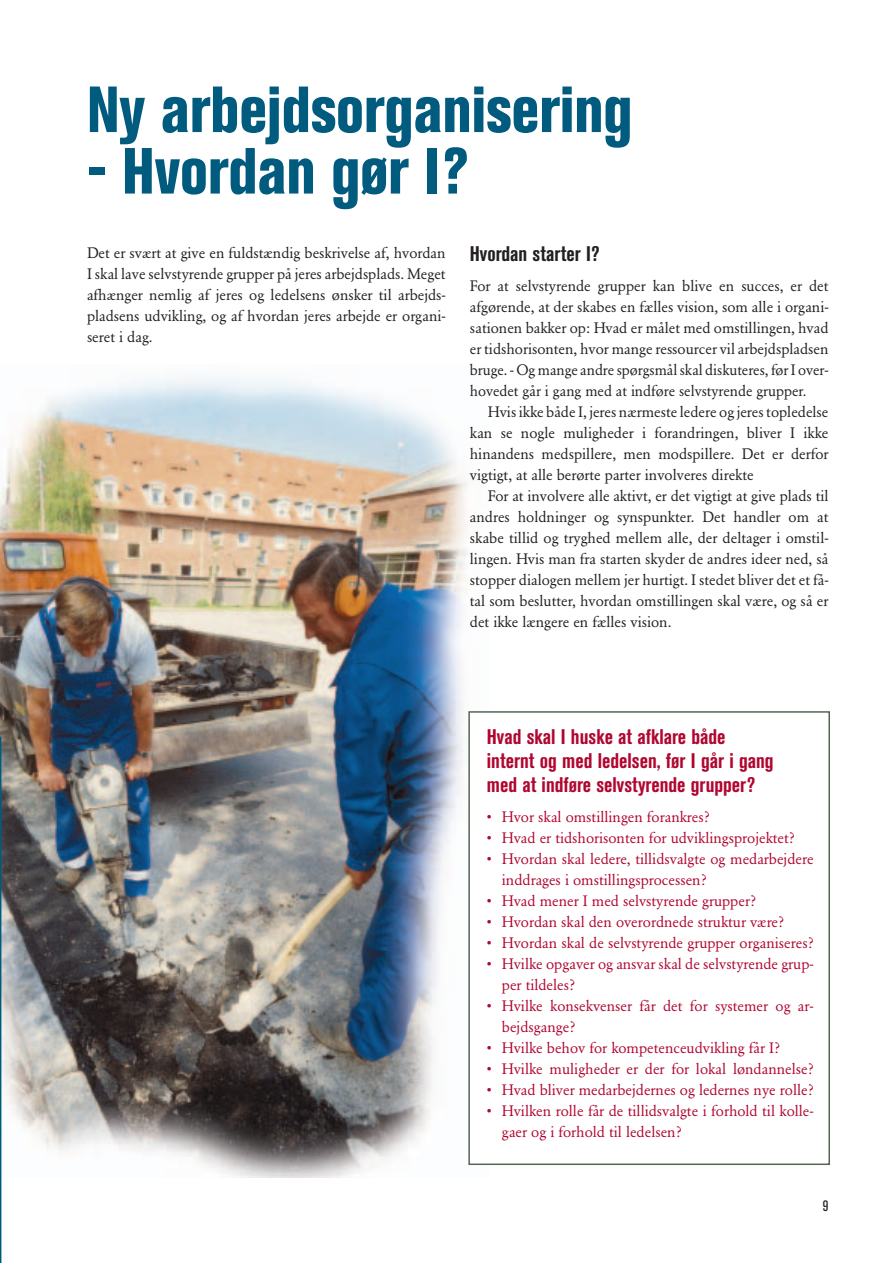
<style>
.page{position:relative;width:893px;height:1263px;background:#fff}
.page>*{position:absolute;margin:0;border:0;box-sizing:border-box;transform-origin:0 0}
.t1{font:800 condensed 64.5px "Akzidenz Grotesk BE";color:#005b7f;scale:.9 1}
.t2{font:700 condensed 21px/24px "Akzidenz Grotesk BE";color:#b00630}
.t3{font:700 condensed 21px "Akzidenz Grotesk BE";color:#231f20}
.t4{font:15px/21px "Garamond BE";color:#231f20;text-align:justify}
.t5{font:15px/21px "Garamond BE";color:#b00630}
.t6{font:condensed 15px "Akzidenz Grotesk BE";color:#231f20}
</style>
<div class="page">
<img style="left:0;top:376px;width:467px;height:802px">
<svg style="left:0;top:680px;width:1px;height:583px"></svg>
<div style="left:468px;top:711px;width:362px;height:454px;border:2px solid #556554"></div>
<h1 class="t1" style="left:87px;top:87px;width:607px">Ny arbejdsorganisering</h1>
<h1 class="t1" style="left:87px;top:148px;width:426px">- Hvordan gør I?</h1>
<p class="t4" style="left:87px;top:244px;width:360px">Det er svært at give en fuldstændig beskrivelse af, hvordan I skal lave selvstyrende grupper på jeres arbejdsplads. Meget afhænger nemlig af jeres og ledelsens ønsker til arbejds&shy;pladsens udvikling, og af hvordan jeres arbejde er organi&shy;seret i dag.</p>
<h2 class="t3" style="left:470px;top:247px;width:131px">Hvordan starter I?</h2>
<p class="t4" style="left:470px;top:277px;width:360px">For at selvstyrende grupper kan blive en succes, er det afgørende, at der skabes en fælles vision, som alle i organi&shy;sationen bakker op: Hvad er målet med omstillingen, hvad er tidshorisonten, hvor mange ressourcer vil arbejdspladsen bruge. - Og mange andre spørgsmål skal diskuteres, før I over&shy;hovedet går i gang med at indføre selvstyrende grupper.</p>
<p class="t4" style="left:470px;top:403px;width:360px;text-indent:18px">Hvis ikke både I, jeres nærmeste ledere og jeres topledelse kan se nogle muligheder i forandringen, bliver I ikke hinandens medspillere, men modspillere. Det er derfor vigtigt, at alle berørte parter involveres direkte</p>
<p class="t4" style="left:470px;top:487px;width:360px;text-indent:18px">For at involvere alle aktivt, er det vigtigt at give plads til andres holdninger og synspunkter. Det handler om at skabe tillid og tryghed mellem alle, der deltager i omstil&shy;lingen. Hvis man fra starten skyder de andres ideer ned, så stopper dialogen mellem jer hurtigt. I stedet bliver det et få&shy;tal som beslutter, hvordan omstillingen skal være, og så er det ikke længere en fælles vision.</p>
<h2 class="t2" style="left:487px;top:726px;width:288px">Hvad skal I huske at afklare både internt og med ledelsen, før I går i gang med at indføre selvstyrende grupper?</h2>
<p class="t5" style="left:487px;top:807px;width:224px">• Hvor skal omstillingen forankres?</p>
<p class="t5" style="left:487px;top:828px;width:309px">• Hvad er tidshorisonten for udviklingsprojektet?</p>
<p class="t5" style="left:502px;top:849px;width:313px;text-indent:-15px">• Hvordan skal ledere, tillidsvalgte og medarbejdere inddrages i omstillingsprocessen?</p>
<p class="t5" style="left:487px;top:891px;width:270px">• Hvad mener I med selvstyrende grupper?</p>
<p class="t5" style="left:487px;top:912px;width:299px">• Hvordan skal den overordnede struktur være?</p>
<p class="t5" style="left:487px;top:933px;width:328px">• Hvordan skal de selvstyrende grupper organiseres?</p>
<p class="t5" style="left:502px;top:954px;width:313px;text-indent:-15px">• Hvilke opgaver og ansvar skal de selvstyrende grup&shy;per tildeles?</p>
<p class="t5" style="left:502px;top:996px;width:313px;text-indent:-15px">• Hvilke konsekvenser får det for systemer og ar&shy;bejdsgange?</p>
<p class="t5" style="left:487px;top:1038px;width:295px">• Hvilke behov for kompetenceudvikling får I?</p>
<p class="t5" style="left:487px;top:1059px;width:328px">• Hvilke muligheder er der for lokal løndannelse?</p>
<p class="t5" style="left:487px;top:1080px;width:328px">• Hvad bliver medarbejdernes og ledernes nye rolle?</p>
<p class="t5" style="left:502px;top:1101px;width:313px;text-indent:-15px">• Hvilken rolle får de tillidsvalgte i forhold til kolle&shy;gaer og i forhold til ledelsen?</p>
<p class="t6" style="left:822px;top:1201px;width:7px">9</p>
</div>
